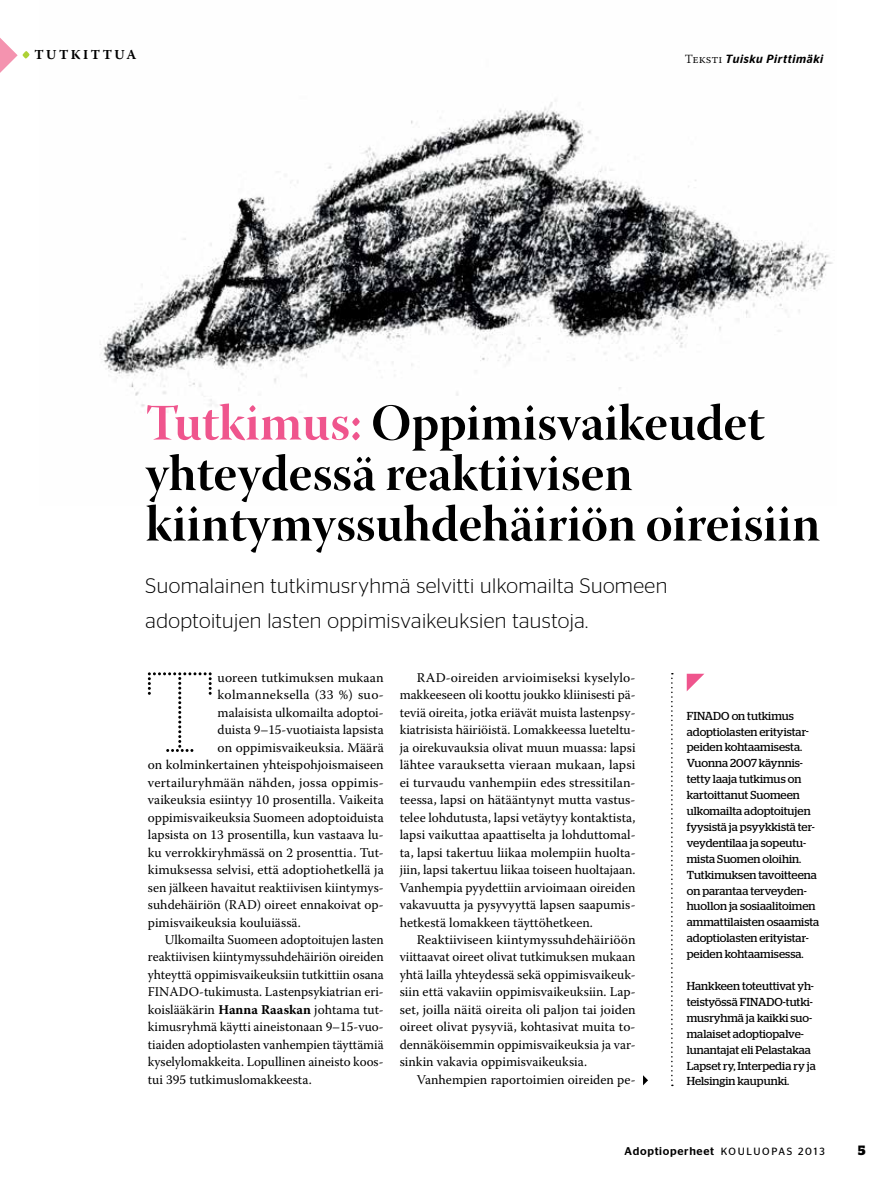
<style>
.page{position:relative;width:893px;height:1191px;background:#fff}
.page>*{position:absolute;margin:0;border:0;box-sizing:border-box;transform-origin:0 0}
.t1{font:112.65px "Stag Thin Dot";color:#000}
.t2{font:51px/50.6px "Warnock Pro Bold Disp";color:#000}
.t3{font:300 21px/35px "Stag Sans";letter-spacing:.02em;color:#000}
.t4{font:700 13.65px "Warnock Pro";letter-spacing:.18em;color:#000}
.t5{font:700 13.5px "Stag";color:#000}
.t6{font:13.35px/17.5px "Warnock Pro";color:#000;text-align:justify}
.t7{font:13.35px "Warnock Pro";letter-spacing:.02em;color:#000}
.t8{font:italic 500 11.85px "Stag Sans";letter-spacing:.05em;color:#000}
.t9{font:11.55px/15.9px "Stag";letter-spacing:.005em;color:#000}
.t10{font:500 11.25px "Stag Sans";letter-spacing:.06em;color:#000}
.s1{font-family:"Warnock Pro";font-weight:300;font-style:normal;font-size:12.45px}
.s2{color:#ef558d}
.s3{font-weight:700}
.s4{font-weight:400;font-size:10.5px}
</style>
<div class="page">
<img style="left:100px;top:100px;width:733px;height:321px">
<svg style="left:23px;top:51px;width:7px;height:8px"></svg>
<svg style="left:671px;top:673px;width:2px;height:413px"></svg>
<svg style="left:687px;top:673px;width:17px;height:18px"></svg>
<svg style="left:643px;top:1075px;width:5px;height:10px"></svg>
<svg style="left:0;top:38px;width:18px;height:35px"></svg>
<p class="t4" style="left:34px;top:46px;width:104px">TUTKITTUA</p>
<p class="t8" style="left:685px;top:52px;width:140px"><span class="s1">Teksti</span> Tuisku Pirttimäki</p>
<h2 class="t2" style="left:146px;top:396px;width:676px"><span class="s2">Tutkimus:</span> Oppimisvaikeudet yhteydessä reaktiivisen kiintymyssuhdehäiriön oireisiin</h2>
<h3 class="t3" style="left:146px;top:567px;width:523px">Suomalainen tutkimusryhmä selvitti ulkomailta Suomeen adoptoitujen lasten oppimisvaikeuksien taustoja.</h3>
<h1 class="t1" style="left:144px;top:652px;width:73px">T</h1>
<p class="t6" style="left:218px;top:668px;width:168px">uoreen tutkimuksen mukaan</p>
<p class="t7" style="left:218px;top:687px;width:168px">kolmanneksella (33 %) suo-</p>
<p class="t6" style="left:218px;top:703px;width:168px">malaisista ulkomailta adoptoi-</p>
<p class="t6" style="left:218px;top:721px;width:168px">duista 9–15-vuotiaista lapsista</p>
<p class="t6" style="left:218px;top:738px;width:168px">on oppimisvaikeuksia. Määrä</p>
<p class="t6" style="left:148px;top:756px;width:237px">on kolminkertainen yhteispohjoismaiseen</p>
<p class="t6" style="left:148px;top:773px;width:237px">vertailuryhmään nähden, jossa oppimis-</p>
<p class="t6" style="left:148px;top:790px;width:237px">vaikeuksia esiintyy 10 prosentilla. Vaikeita</p>
<p class="t6" style="left:148px;top:808px;width:237px">oppimisvaikeuksia Suomeen adoptoiduista</p>
<p class="t6" style="left:148px;top:825px;width:237px">lapsista on 13 prosentilla, kun vastaava lu-</p>
<p class="t6" style="left:148px;top:843px;width:237px">ku verrokkiryhmässä on 2 prosenttia. Tut-</p>
<p class="t6" style="left:148px;top:860px;width:237px">kimuksessa selvisi, että adoptiohetkellä ja</p>
<p class="t6" style="left:148px;top:878px;width:237px">sen jälkeen havaitut reaktiivisen kiintymys-</p>
<p class="t6" style="left:148px;top:895px;width:237px">suhdehäiriön (RAD) oireet ennakoivat op-</p>
<p class="t6" style="left:148px;top:913px;width:155px">pimisvaikeuksia kouluiässä.</p>
<p class="t6" style="left:165px;top:930px;width:220px">Ulkomailta Suomeen adoptoitujen lasten</p>
<p class="t6" style="left:148px;top:948px;width:237px">reaktiivisen kiintymyssuhdehäiriön oireiden</p>
<p class="t6" style="left:148px;top:965px;width:237px">yhteyttä oppimisvaikeuksiin tutkittiin osana</p>
<p class="t6" style="left:148px;top:983px;width:237px">FINADO-tukimusta. Lastenpsykiatrian eri-</p>
<p class="t6" style="left:148px;top:1000px;width:237px">koislääkärin <span class="s3">Hanna Raaskan</span> johtama tut-</p>
<p class="t6" style="left:148px;top:1018px;width:237px">kimusryhmä käytti aineistonaan 9–15-vuo-</p>
<p class="t6" style="left:148px;top:1035px;width:237px">tiaiden adoptiolasten vanhempien täyttämiä</p>
<p class="t6" style="left:148px;top:1053px;width:237px">kyselylomakkeita. Lopullinen aineisto koos-</p>
<p class="t6" style="left:148px;top:1070px;width:165px">tui 395 tutkimuslomakkeesta.</p>
<p class="t6" style="left:400px;top:668px;width:237px;text-indent:17px">RAD-oireiden arvioimiseksi kyselylo&shy;makkeeseen oli koottu joukko kliinisesti pä&shy;teviä oireita, jotka eriävät muista lastenpsy&shy;kiatrisista häiriöistä. Lomakkeessa lueteltu&shy;ja oirekuvauksia olivat muun muassa: lapsi lähtee varauksetta vieraan mukaan, lapsi ei turvaudu vanhempiin edes stressitilan&shy;teessa, lapsi on hätääntynyt mutta vastus&shy;telee lohdutusta, lapsi vetäytyy kontaktista, lapsi vaikuttaa apaattiselta ja lohduttomal&shy;ta, lapsi takertuu liikaa molempiin huolta&shy;jiin, lapsi takertuu liikaa toiseen huoltajaan.<br>Vanhempia pyydettiin arvioimaan oireiden vakavuutta ja pysyvyyttä lapsen saapumis&shy;hetkestä lomakkeen täyttöhetkeen.</p>
<p class="t6" style="left:400px;top:930px;width:237px;text-indent:17px">Reaktiiviseen kiintymyssuhdehäiriöön viittaavat oireet olivat tutkimuksen mukaan yhtä lailla yhteydessä sekä oppimisvaikeuk&shy;siin että vakaviin oppimisvaikeuksiin. Lap&shy;set, joilla näitä oireita oli paljon tai joiden oireet olivat pysyviä, kohtasivat muita to&shy;dennäköisemmin oppimisvaikeuksia ja var&shy;sinkin vakavia oppimisvaikeuksia.</p>
<p class="t6" style="left:417px;top:1070px;width:220px">Vanhempien raportoimien oireiden pe-</p>
<p class="t9" style="left:687px;top:707px;width:134px">FINADO on tutkimus adoptiolasten erityistar&shy;peiden kohtaamisesta.<br>Vuonna 2007 käynnis&shy;tetty laaja tutkimus on kartoittanut Suomeen ulkomailta adoptoitujen fyysistä ja psyykkistä ter&shy;veydentilaa ja sopeutu&shy;mista Suomen oloihin.<br>Tutkimuksen tavoitteena on parantaa terveyden&shy;huollon ja sosiaalitoimen ammattilaisten osaamista adoptiolasten erityistar&shy;peiden kohtaamisessa.</p>
<p class="t9" style="left:687px;top:977px;width:131px">Hankkeen toteuttivat yh&shy;teistyössä FINADO-tutki&shy;musryhmä ja kaikki suo&shy;malaiset adoptiopalve&shy;lunantajat eli Pelastakaa<br>Lapset ry, Interpedia ry ja<br>Helsingin kaupunki.</p>
<p class="t10" style="left:625px;top:1145px;width:202px">Adoptioperheet <span class="s4">KOULUOPAS 201 3</span></p>
<p class="t5" style="left:858px;top:1142px;width:9px">5</p>
</div>
